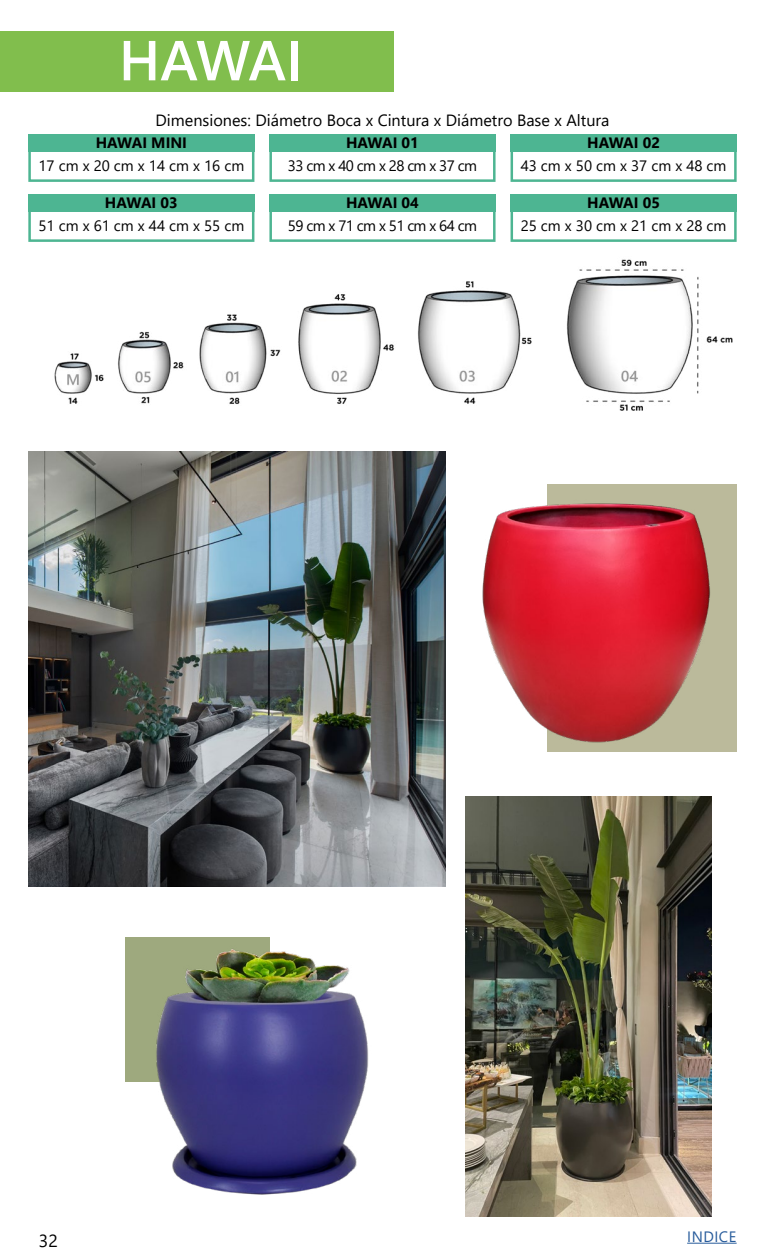
<style>
.page{position:relative;width:765px;height:1260px;background:#fff}
.page>*{position:absolute;margin:0;border:0;box-sizing:border-box;transform-origin:0 0}
.t1{font:600 56.25px "Segoe UI";letter-spacing:-.015em;color:#fff}
.t2{font:17.5px "Segoe UI";color:#000}
.t3{font:16.25px "Segoe UI";color:#000}
.t4{font:15px "Segoe UI";color:#000}
.t5{font:700 15px "Segoe UI";color:#000}
.t6{font:15px "Segoe UI";letter-spacing:-.04em;color:#000}
.t7{font:15px "Segoe UI";letter-spacing:.035em;color:#275b9b}
</style>
<div class="page">
<div style="left:0;top:32px;width:393px;height:60px;background:#81be4d"></div>
<img style="left:54px;top:259px;width:678px;height:152px">
<div style="left:269px;top:143px;width:227px;height:39px;border:2px solid #4db592"></div>
<div style="left:269px;top:203px;width:227px;height:39px;border:2px solid #4db592"></div>
<div style="left:28px;top:143px;width:226px;height:39px;border:2px solid #4db592"></div>
<div style="left:28px;top:203px;width:226px;height:39px;border:2px solid #4db592"></div>
<div style="left:511px;top:143px;width:226px;height:39px;border:2px solid #4db592"></div>
<div style="left:511px;top:203px;width:226px;height:39px;border:2px solid #4db592"></div>
<div style="left:28px;top:134px;width:226px;height:18px;background:#4db592"></div>
<div style="left:28px;top:194px;width:226px;height:18px;background:#4db592"></div>
<div style="left:511px;top:134px;width:226px;height:18px;background:#4db592"></div>
<div style="left:511px;top:194px;width:226px;height:18px;background:#4db592"></div>
<div style="left:269px;top:134px;width:227px;height:18px;background:#4db592"></div>
<div style="left:269px;top:194px;width:227px;height:18px;background:#4db592"></div>
<img style="left:482px;top:484px;width:255px;height:268px">
<img style="left:28px;top:451px;width:418px;height:435px">
<img style="left:125px;top:937px;width:244px;height:258px">
<img style="left:466px;top:797px;width:246px;height:420px">
<hr style="left:687px;top:1243px;width:50px;height:1px;background:#275b9b">
<h1 class="t1" style="left:119px;top:7px;width:185px">HAWAI</h1>
<p class="t3" style="left:156px;top:105px;width:455px">Dimensiones: Diámetro Boca x Cintura x Diámetro Base x Altura</p>
<p class="t5" style="left:96px;top:129px;width:93px">HAWAI MINI</p>
<p class="t5" style="left:346px;top:129px;width:74px">HAWAI 01</p>
<p class="t5" style="left:587px;top:129px;width:74px">HAWAI 02</p>
<p class="t4" style="left:38px;top:151px;width:207px">17 cm x 20 cm x 14 cm x 16 cm</p>
<p class="t6" style="left:288px;top:151px;width:191px">33 cm x 40 cm x 28 cm x 37 cm</p>
<p class="t4" style="left:521px;top:151px;width:207px">43 cm x 50 cm x 37 cm x 48 cm</p>
<p class="t5" style="left:105px;top:189px;width:74px">HAWAI 03</p>
<p class="t5" style="left:346px;top:189px;width:74px">HAWAI 04</p>
<p class="t5" style="left:587px;top:189px;width:74px">HAWAI 05</p>
<p class="t4" style="left:38px;top:211px;width:207px">51 cm x 61 cm x 44 cm x 55 cm</p>
<p class="t6" style="left:288px;top:211px;width:191px">59 cm x 71 cm x 51 cm x 64 cm</p>
<p class="t4" style="left:521px;top:211px;width:207px">25 cm x 30 cm x 21 cm x 28 cm</p>
<p class="t2" style="left:39px;top:1224px;width:20px">32</p>
<p class="t7" style="left:687px;top:1222px;width:51px">INDICE</p>
</div>
